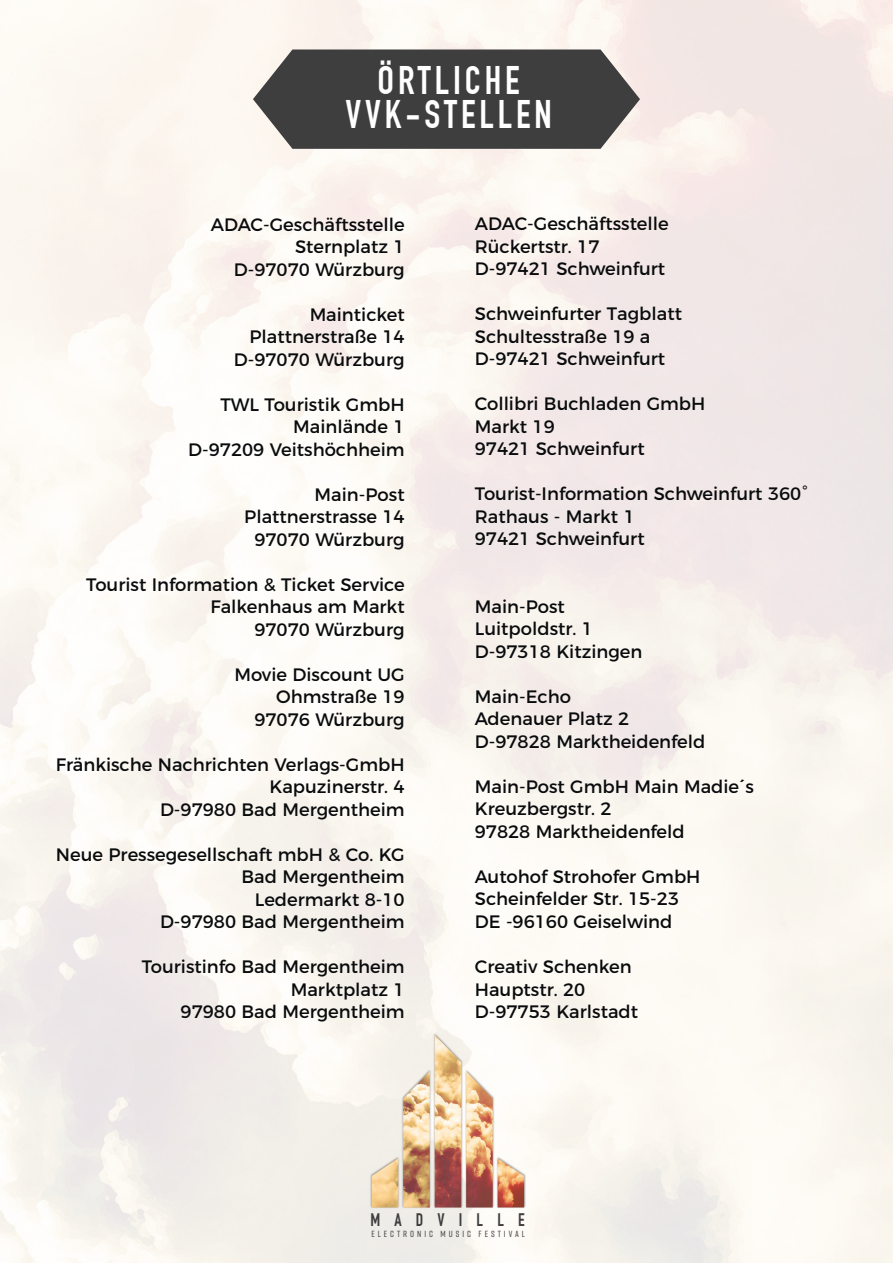
<style>
.page{position:relative;width:893px;height:1263px;background:#fff}
.page>*{position:absolute;margin:0;border:0;box-sizing:border-box;transform-origin:0 0}
.t1{font:700 39px/34.5px "DIN Condensed";letter-spacing:.1em;color:#fff;text-align:center}
.t2{font:18px/22.5px "Montserrat";color:#090b0d;text-align:right}
.t3{font:700 17.7px "DIN Condensed";letter-spacing:.8em;color:#3e3e3f}
.t4{font:500 8.85px "Rift";letter-spacing:.335em;color:#3e3e3f}
</style>
<div class="page">
<svg style="left:253px;top:49px;width:387px;height:100px;background:#525151"></svg>
<div style="left:370px;top:1032px;width:156px;height:176px;background:#231f20;opacity:.45"></div>
<img style="left:372px;top:1035px;width:152px;height:172px">
<p class="t1" style="left:345px;top:63px;width:208px">ÖRTLICHE<br>VVK-STELLEN</p>
<p class="t2" style="left:211px;top:212px;width:195px">ADAC-Geschäftsstelle</p>
<p class="t2" style="left:295px;top:234px;width:111px">Sternplatz 1</p>
<p class="t2" style="left:234px;top:257px;width:172px">D-97070 Würzburg</p>
<p class="t2" style="left:310px;top:302px;width:97px">Mainticket</p>
<p class="t2" style="left:249px;top:324px;width:157px">Plattnerstraße 14</p>
<p class="t2" style="left:234px;top:347px;width:172px">D-97070 Würzburg</p>
<p class="t2" style="left:220px;top:392px;width:186px">TWL Touristik GmbH</p>
<p class="t2" style="left:293px;top:414px;width:113px">Mainlände 1</p>
<p class="t2" style="left:188px;top:437px;width:218px">D-97209 Veitshöchheim</p>
<p class="t2" style="left:315px;top:482px;width:92px">Main-Post</p>
<p class="t2" style="left:244px;top:504px;width:162px">Plattnerstrasse 14</p>
<p class="t2" style="left:254px;top:527px;width:152px">97070 Würzburg</p>
<p class="t2" style="left:86px;top:572px;width:320px">Tourist Information &amp; Ticket Service</p>
<p class="t2" style="left:210px;top:594px;width:196px">Falkenhaus am Markt</p>
<p class="t2" style="left:254px;top:617px;width:152px">97070 Würzburg</p>
<p class="t2" style="left:234px;top:662px;width:172px">Movie Discount UG</p>
<p class="t2" style="left:276px;top:684px;width:130px">Ohmstraße 19</p>
<p class="t2" style="left:254px;top:707px;width:152px">97076 Würzburg</p>
<p class="t2" style="left:56px;top:752px;width:350px">Fränkische Nachrichten Verlags-GmbH</p>
<p class="t2" style="left:269px;top:774px;width:137px">Kapuzinerstr. 4</p>
<p class="t2" style="left:160px;top:797px;width:246px">D-97980 Bad Mergentheim</p>
<p class="t2" style="left:56px;top:842px;width:350px">Neue Pressegesellschaft mbH &amp; Co. KG<br>Bad Mergentheim</p>
<p class="t2" style="left:255px;top:887px;width:151px">Ledermarkt 8-10</p>
<p class="t2" style="left:160px;top:909px;width:246px">D-97980 Bad Mergentheim</p>
<p class="t2" style="left:142px;top:954px;width:264px">Touristinfo Bad Mergentheim</p>
<p class="t2" style="left:291px;top:977px;width:115px">Marktplatz 1</p>
<p class="t2" style="left:181px;top:999px;width:226px">97980 Bad Mergentheim</p>
<p class="t2" style="left:475px;top:211px;width:195px">ADAC-Geschäftsstelle</p>
<p class="t2" style="left:475px;top:234px;width:126px">Rückertstr. 17</p>
<p class="t2" style="left:475px;top:256px;width:192px">D-97421 Schweinfurt</p>
<p class="t2" style="left:475px;top:301px;width:209px">Schweinfurter Tagblatt</p>
<p class="t2" style="left:475px;top:324px;width:177px">Schultesstraße 19 a</p>
<p class="t2" style="left:475px;top:346px;width:192px">D-97421 Schweinfurt</p>
<p class="t2" style="left:475px;top:391px;width:232px">Collibri Buchladen GmbH</p>
<p class="t2" style="left:475px;top:414px;width:81px">Markt 19</p>
<p class="t2" style="left:475px;top:436px;width:171px">97421 Schweinfurt</p>
<p class="t2" style="left:475px;top:481px;width:334px">Tourist-Information Schweinfurt 360°</p>
<p class="t2" style="left:475px;top:504px;width:161px">Rathaus - Markt 1</p>
<p class="t2" style="left:475px;top:526px;width:171px">97421 Schweinfurt</p>
<p class="t2" style="left:475px;top:594px;width:92px">Main-Post</p>
<p class="t2" style="left:475px;top:616px;width:120px">Luitpoldstr. 1</p>
<p class="t2" style="left:475px;top:639px;width:169px">D-97318 Kitzingen</p>
<p class="t2" style="left:475px;top:684px;width:98px">Main-Echo</p>
<p class="t2" style="left:475px;top:706px;width:156px">Adenauer Platz 2</p>
<p class="t2" style="left:475px;top:729px;width:232px">D-97828 Marktheidenfeld</p>
<p class="t2" style="left:475px;top:774px;width:281px">Main-Post GmbH Main Madie´s</p>
<p class="t2" style="left:475px;top:796px;width:138px">Kreuzbergstr. 2</p>
<p class="t2" style="left:475px;top:819px;width:211px">97828 Marktheidenfeld</p>
<p class="t2" style="left:475px;top:864px;width:227px">Autohof Strohofer GmbH</p>
<p class="t2" style="left:475px;top:886px;width:206px">Scheinfelder Str. 15-23</p>
<p class="t2" style="left:475px;top:909px;width:199px">DE -96160 Geiselwind</p>
<p class="t2" style="left:475px;top:954px;width:158px">Creativ Schenken</p>
<p class="t2" style="left:475px;top:976px;width:112px">Hauptstr. 20</p>
<p class="t2" style="left:475px;top:999px;width:165px">D-97753 Karlstadt</p>
<p class="t3" style="left:370px;top:1210px;width:156px">MADVILLE</p>
<p class="t4" style="left:371px;top:1227px;width:155px">ELECTRONIC MUSIC FESTIVAL</p>
<p class="t4" style="left:371px;top:1228px;width:155px">ELECTRONIC MUSIC FESTIVAL</p>
</div>
